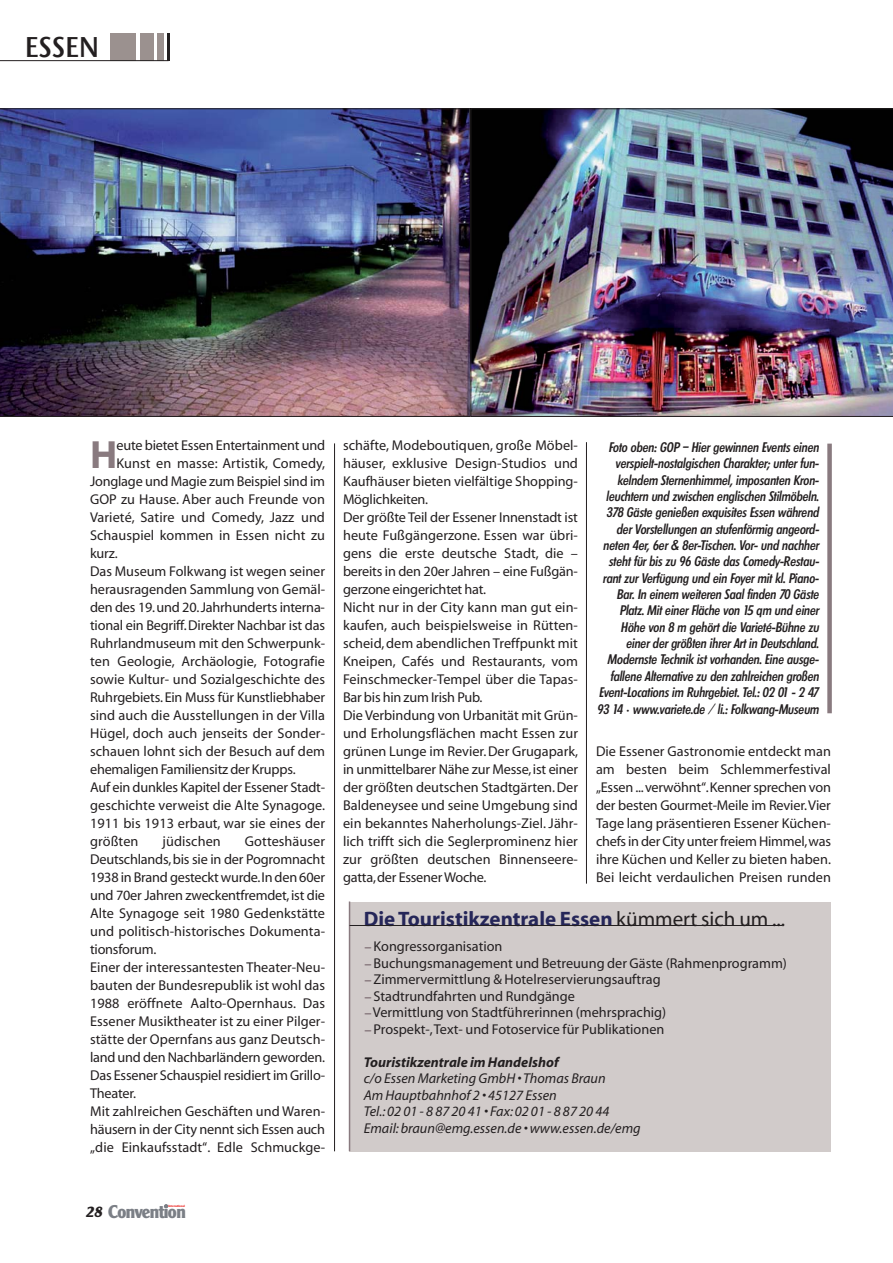
<style>
.page{position:relative;width:893px;height:1263px;background:#fff}
.page>*{position:absolute;margin:0;border:0;box-sizing:border-box;transform-origin:0 0}
.t1{font:700 39.6px "Myriad";color:#897a7f}
.t2{font:500 30px "Wunderlich";color:#231f20;scale:.95 1}
.t3{font:700 21px "Myriad";color:#252659}
.t4{font:700 17.85px "Cleargothic";letter-spacing:-.035em;color:#7b7f86;scale:.94 1}
.t5{font:14.25px/18px "Myriad";color:#231f20}
.t6{font:italic 14.25px/16.5px "Myriad";color:#231f20}
.t7{font:italic 700 14.25px "Myriad";color:#231f20}
.t8{font:italic 500 condensed 13.5px/16.4px "Limerick";letter-spacing:-.015em;color:#231f20;text-align:right}
.t9{font:700 3px "Cleargothic";letter-spacing:-.02em;color:#ee3431}
.s1{font-weight:400;color:#231f20}
.s2{font-family:"Courier";color:#897a7f}
.s3{font-style:italic;font-size:14.25px;color:#231f20}
</style>
<div class="page">
<div style="left:110px;top:34px;width:26px;height:27px;background:#9b918f"></div>
<div style="left:140px;top:34px;width:13px;height:27px;background:#9b918f"></div>
<div style="left:157px;top:34px;width:6px;height:27px;background:#9b918f"></div>
<hr style="left:167px;top:34px;width:2px;height:27px;background:#231f20">
<svg style="left:164px;top:1204px;width:4px;height:4px"></svg>
<hr style="left:0;top:60px;width:169px;height:1px;background:#231f20">
<hr style="left:334px;top:443px;width:1px;height:708px;background:#231f20">
<hr style="left:586px;top:442px;width:1px;height:442px;background:#231f20">
<img style="left:0;top:109px;width:471px;height:308px">
<img style="left:471px;top:109px;width:421px;height:308px">
<div style="left:349px;top:902px;width:482px;height:250px;background:#d1cbca"></div>
<hr style="left:349px;top:902px;width:1px;height:249px;background:#897a7f">
<hr style="left:349px;top:925px;width:433px;height:1px;background:#231f20">
<div style="left:827px;top:444px;width:5px;height:269px;background:#897a7f"></div>
<h2 class="t2" style="left:25px;top:30px;width:80px">ESSEN</h2>
<h1 class="t1" style="left:90px;top:440px;width:29px">H</h1>
<p class="t5" style="left:117px;top:437px;width:210px">eute bietet Essen Entertainment und</p>
<p class="t5" style="left:117px;top:455px;width:210px">Kunst en masse: Artistik, Comedy,</p>
<p class="t5" style="left:90px;top:473px;width:236px">Jonglage und Magie zum Beispiel sind im</p>
<p class="t5" style="left:90px;top:491px;width:236px">GOP zu Hause. Aber auch Freunde von</p>
<p class="t5" style="left:90px;top:509px;width:236px">Varieté, Satire und Comedy, Jazz und</p>
<p class="t5" style="left:90px;top:527px;width:236px">Schauspiel kommen in Essen nicht zu</p>
<p class="t5" style="left:90px;top:545px;width:29px">kurz.</p>
<p class="t5" style="left:90px;top:563px;width:236px">Das Museum Folkwang ist wegen seiner</p>
<p class="t5" style="left:90px;top:581px;width:236px">herausragenden Sammlung von Gemäl-</p>
<p class="t5" style="left:90px;top:599px;width:236px">den des 19.und 20.Jahrhunderts interna-</p>
<p class="t5" style="left:90px;top:617px;width:236px">tional ein Begriff. Direkter Nachbar ist das</p>
<p class="t5" style="left:90px;top:635px;width:236px">Ruhrlandmuseum mit den Schwerpunk-</p>
<p class="t5" style="left:90px;top:653px;width:236px">ten Geologie, Archäologie, Fotografie</p>
<p class="t5" style="left:90px;top:671px;width:236px">sowie Kultur- und Sozialgeschichte des</p>
<p class="t5" style="left:90px;top:689px;width:236px">Ruhrgebiets. Ein Muss für Kunstliebhaber</p>
<p class="t5" style="left:90px;top:707px;width:236px">sind auch die Ausstellungen in der Villa</p>
<p class="t5" style="left:90px;top:725px;width:236px">Hügel, doch auch jenseits der Sonder-</p>
<p class="t5" style="left:90px;top:743px;width:236px">schauen lohnt sich der Besuch auf dem</p>
<p class="t5" style="left:90px;top:761px;width:207px">ehemaligen Familiensitz der Krupps.</p>
<p class="t5" style="left:90px;top:779px;width:236px">Auf ein dunkles Kapitel der Essener Stadt-</p>
<p class="t5" style="left:90px;top:797px;width:236px">geschichte verweist die Alte Synagoge.</p>
<p class="t5" style="left:90px;top:815px;width:236px">1911 bis 1913 erbaut, war sie eines der</p>
<p class="t5" style="left:90px;top:833px;width:50px">größten</p>
<p class="t5" style="left:163px;top:833px;width:60px">jüdischen</p>
<p class="t5" style="left:90px;top:833px;width:236px;text-indent:155px">Gotteshäuser Deutschlands, bis sie in der Pogromnacht 1938 in Brand gesteckt wurde.In den 60er und 70er Jahren zweckentfremdet, ist die Alte Synagoge seit 1980 Gedenkstätte und politisch-historisches Dokumenta&shy;tionsforum.<br>Einer der interessantesten Theater-Neu&shy;bauten der Bundesrepublik ist wohl das 1988 eröffnete Aalto-Opernhaus. Das Essener Musiktheater ist zu einer Pilger&shy;stätte der Opernfans aus ganz Deutsch&shy;land und den Nachbarländern geworden.<br>Das Essener Schauspiel residiert im Grillo-Theater.<br>Mit zahlreichen Geschäften und Waren&shy;häusern in der City nennt sich Essen auch „die Einkaufsstadt“. Edle Schmuckge-</p>
<p class="t5" style="left:343px;top:437px;width:236px">schäfte, Modeboutiquen, große Möbel&shy;häuser, exklusive Design-Studios und Kaufhäuser bieten vielfältige Shopping-Möglichkeiten.<br>Der größte Teil der Essener Innenstadt ist heute Fußgängerzone. Essen war übri&shy;gens die erste deutsche Stadt, die – bereits in den 20er Jahren – eine Fußgän&shy;gerzone eingerichtet hat.<br>Nicht nur in der City kann man gut ein&shy;kaufen, auch beispielsweise in Rütten&shy;scheid, dem abendlichen Treffpunkt mit Kneipen, Cafés und Restaurants, vom Feinschmecker-Tempel über die Tapas-Bar bis hin zum Irish Pub.<br>Die Verbindung von Urbanität mit Grün&shy;und Erholungsflächen macht Essen zur grünen Lunge im Revier. Der Grugapark, in unmittelbarer Nähe zur Messe, ist einer der größten deutschen Stadtgärten. Der Baldeneysee und seine Umgebung sind ein bekanntes Naherholungs-Ziel. Jähr&shy;lich trifft sich die Seglerprominenz hier zur größten deutschen Binnenseere&shy;gatta,der Essener Woche.</p>
<p class="t8" style="left:597px;top:440px;width:224px">Foto oben: GOP – Hier gewinnen Events einen verspielt-nostalgischen Charakter; unter fun&shy;kelndem Sternenhimmel, imposanten Kron&shy;leuchtern und zwischen englischen Stilmöbeln.<br>378 Gäste genießen exquisites Essen während der Vorstellungen an stufenförmig angeord&shy;neten 4er, 6er &amp; 8er-Tischen. Vor- und nachher steht für bis zu 96 Gäste das Comedy-Restau&shy;rant zur Verfügung und ein Foyer mit kl. Piano-Bar. In einem weiteren Saal finden 70 Gäste Platz. Mit einer Fläche von 15 qm und einer Höhe von 8 m gehört die Varieté-Bühne zu einer der größten ihrer Art in Deutschland.<br>Modernste Technik ist vorhanden. Eine ausge&shy;fallene Alternative zu den zahlreichen großen Event-Locations im Ruhrgebiet. Tel.: 02 01 - 2 47<br>93 14 • www.variete.de / li.: Folkwang-Museum</p>
<p class="t5" style="left:596px;top:743px;width:236px;text-align:justify">Die Essener Gastronomie entdeckt man am besten beim Schlemmerfestival „Essen ...verwöhnt“.Kenner sprechen von der besten Gourmet-Meile im Revier.Vier Tage lang präsentieren Essener Küchen&shy;chefs in der City unter freiem Himmel,was ihre Küchen und Keller zu bieten haben.<br>Bei leicht verdaulichen Preisen runden</p>
<h3 class="t3" style="left:364px;top:911px;width:423px">Die Touristikzentrale Essen <span class="s1">kümmert sich um ...</span></h3>
<p class="t5" style="left:364px;top:939px;width:425px;line-height:16.5px"><span class="s2">-</span>Kongressorganisation<br><span class="s2">-</span>Buchungsmanagement und Betreuung der Gäste (Rahmenprogramm) <span class="s2">-</span>Zimmervermittlung &amp; Hotelreservierungsauftrag<br><span class="s2">-</span>Stadtrundfahrten und Rundgänge<br><span class="s2">-</span>Vermittlung von Stadtführerinnen (mehrsprachig)<br><span class="s2">-</span>Prospekt-,Text- und Fotoservice für Publikationen</p>
<p class="t7" style="left:364px;top:1056px;width:196px">Touristikzentrale im Handelshof</p>
<p class="t6" style="left:364px;top:1071px;width:278px">c/o Essen Marketing GmbH • Thomas Braun<br>Am Hauptbahnhof 2 • 45127 Essen<br>Tel.: 02 01 - 8 87 20 41 • Fax: 02 01 - 8 87 20 44<br>Email: braun@emg.essen.de • www.essen.de/emg</p>
<p class="t4" style="left:86px;top:1200px;width:108px"><span class="s3">28</span> Convention</p>
<p class="t9" style="left:168px;top:1204px;width:18px">International</p>
</div>
